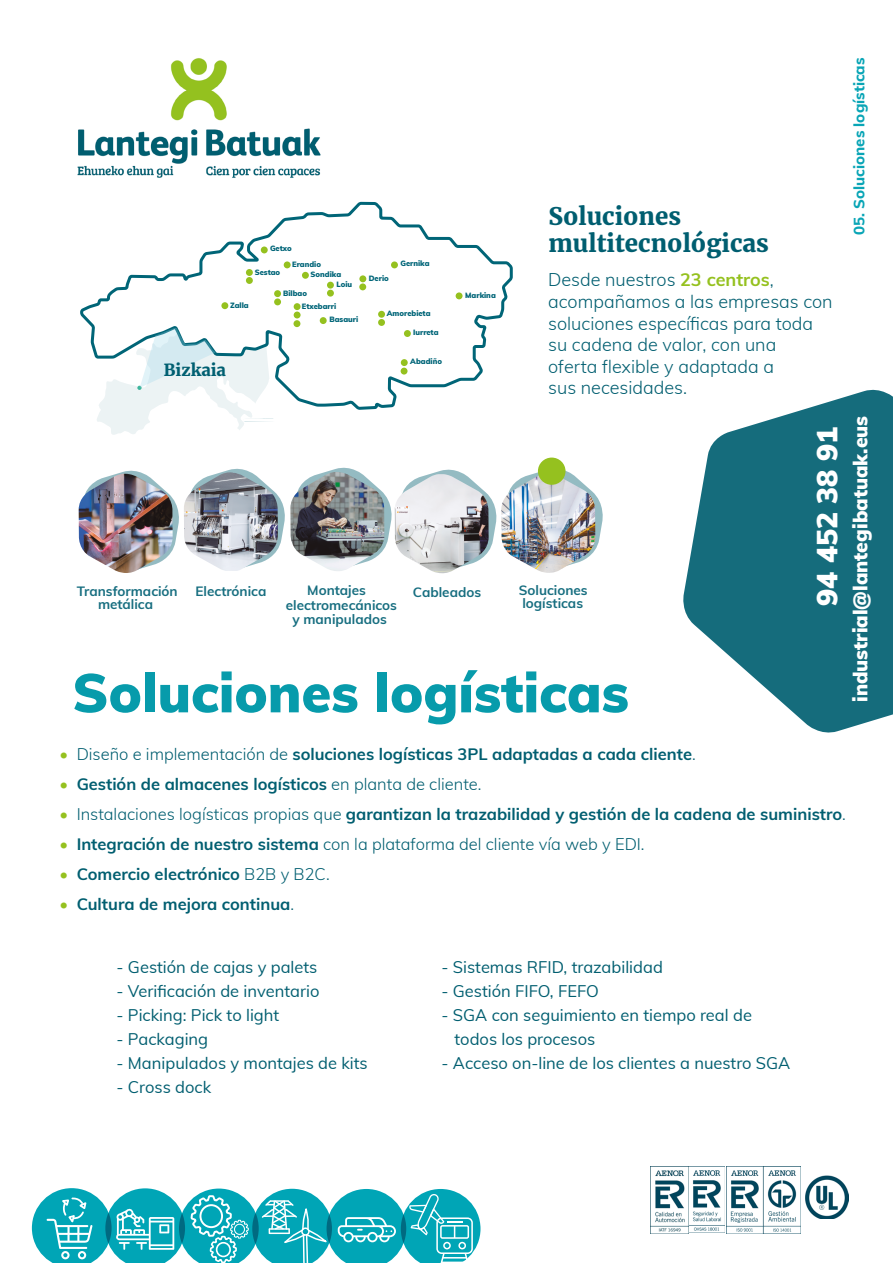
<style>
.page{position:relative;width:893px;height:1263px;background:#fff}
.page>*{position:absolute;margin:0;border:0;box-sizing:border-box;transform-origin:0 0}
.t1{font:900 54px "Muli";color:#079bab}
.t2{font:900 28.5px "Muli";color:#fff}
.t3{font:900 24px/27px "Merriweather";color:#005e70}
.t4{font:900 19.5px "Muli";color:#fff}
.t5{font:300 18px/21.6px "Muli";color:#005e70}
.t6{font:700 16.5px "Muli";color:#005e70}
.t7{font:16.5px/24px "Muli";color:#005e70}
.t8{font:300 16.5px "Muli";color:#005e70}
.t9{font:900 16.5px "Merriweather";color:#005f71}
.t10{font:800 15px "Muli";color:#09a5b6}
.t11{font:700 13.5px "Muli";color:#176e80}
.t12{font:900 7.5px "Muli";color:#006578}
.s1{font-weight:700;color:#95c11f}
.s2{font-weight:300;color:#95c11f}
.s3{font-weight:300}
.s4{color:#95c11f}
.s5{font-weight:700}
</style>
<div class="page">
<svg style="left:78px;top:464px;width:525px;height:86px"></svg>
<img style="left:650px;top:1167px;width:150px;height:66px">
<svg style="left:683px;top:389px;width:210px;height:344px;fill:#156c7c"></svg>
<svg style="left:79px;top:58px;width:436px;height:516px"></svg>
<div style="left:274px;top:290px;width:7px;height:7px;background:#95c11f;border-radius:50%"></div>
<div style="left:327px;top:290px;width:7px;height:7px;background:#95c11f;border-radius:50%"></div>
<div style="left:221px;top:302px;width:7px;height:7px;background:#95c11f;border-radius:50%"></div>
<div style="left:359px;top:283px;width:7px;height:7px;background:#95c11f;border-radius:3px"></div>
<div style="left:378px;top:311px;width:7px;height:7px;background:#95c11f;border-radius:3px"></div>
<div style="left:359px;top:275px;width:7px;height:7px;background:#95c11f;border-radius:3px"></div>
<div style="left:261px;top:246px;width:7px;height:7px;background:#95c11f;border-radius:50%"></div>
<div style="left:320px;top:317px;width:7px;height:7px;background:#95c11f;border-radius:50%"></div>
<div style="left:246px;top:269px;width:7px;height:7px;background:#95c11f;border-radius:50%"></div>
<div style="left:404px;top:330px;width:7px;height:7px;background:#95c11f;border-radius:50%"></div>
<div style="left:401px;top:359px;width:7px;height:7px;background:#95c11f;border-radius:50%"></div>
<div style="left:302px;top:272px;width:7px;height:7px;background:#95c11f;border-radius:50%"></div>
<div style="left:284px;top:261px;width:7px;height:7px;background:#95c11f;border-radius:3px"></div>
<div style="left:391px;top:261px;width:7px;height:7px;background:#95c11f;border-radius:50%"></div>
<div style="left:294px;top:303px;width:7px;height:7px;background:#95c11f;border-radius:50%"></div>
<div style="left:456px;top:292px;width:7px;height:7px;background:#95c11f;border-radius:50%"></div>
<div style="left:378px;top:319px;width:7px;height:7px;background:#95c11f;border-radius:3px"></div>
<div style="left:246px;top:277px;width:7px;height:7px;background:#95c11f;border-radius:50%"></div>
<div style="left:294px;top:312px;width:7px;height:6px;background:#95c11f;border-radius:50%"></div>
<div style="left:327px;top:282px;width:7px;height:7px;background:#95c11f;border-radius:50%"></div>
<div style="left:274px;top:298px;width:7px;height:7px;background:#95c11f;border-radius:50%"></div>
<div style="left:293px;top:320px;width:7px;height:7px;background:#95c11f;border-radius:50%"></div>
<div style="left:401px;top:368px;width:6px;height:7px;background:#95c11f;border-radius:50%"></div>
<hr style="left:243px;top:418px;width:40px;height:4px;background:#fff">
<svg style="left:96px;top:326px;width:173px;height:109px"></svg>
<img style="left:805px;top:1175px;width:44px;height:44px">
<svg style="left:32px;top:1188px;width:448px;height:75px"></svg>
<img style="left:184px;top:472px;width:94px;height:99px">
<img style="left:290px;top:472px;width:94px;height:99px">
<img style="left:501px;top:474px;width:94px;height:99px">
<div style="left:538px;top:458px;width:27px;height:27px;background:#95c11f;border-radius:50%"></div>
<img style="left:395px;top:474px;width:94px;height:99px">
<img style="left:79px;top:474px;width:94px;height:99px">
<p class="t12" style="left:270px;top:243px;width:23px">Getxo</p>
<p class="t12" style="left:255px;top:266px;width:27px">Sestao</p>
<p class="t12" style="left:292px;top:258px;width:30px">Erandio</p>
<p class="t12" style="left:311px;top:269px;width:32px">Sondika</p>
<p class="t12" style="left:336px;top:278px;width:17px">Loiu</p>
<p class="t12" style="left:230px;top:300px;width:20px">Zalla</p>
<p class="t9" style="left:164px;top:359px;width:64px">Bizkaia</p>
<p class="t12" style="left:283px;top:288px;width:25px">Bilbao</p>
<p class="t12" style="left:302px;top:300px;width:36px">Etxebarri</p>
<p class="t12" style="left:329px;top:314px;width:30px">Basauri</p>
<p class="t12" style="left:369px;top:273px;width:22px">Derio</p>
<p class="t12" style="left:400px;top:258px;width:31px">Gernika</p>
<p class="t12" style="left:387px;top:308px;width:45px">Amorebieta</p>
<p class="t12" style="left:413px;top:326px;width:27px">Iurreta</p>
<p class="t12" style="left:410px;top:356px;width:33px">Abadiño</p>
<p class="t12" style="left:465px;top:290px;width:32px">Markina</p>
<h3 class="t3" style="left:548px;top:202px;width:222px">Soluciones multitecnológicas</h3>
<p class="t5" style="left:548px;top:268px;width:286px">Desde nuestros <span class="s1">23 centros</span>, acompañamos a las empresas con soluciones específicas para toda su cadena de valor, con una<br>oferta flexible y adaptada a<br>sus necesidades.</p>
<p class="t10" style="left:848px;top:235px;width:179px;rotate:-90deg">05. Soluciones logísticas</p>
<p class="t11" style="left:77px;top:581px;width:102px">Transformación</p>
<p class="t11" style="left:196px;top:581px;width:72px">Electrónica</p>
<p class="t11" style="left:307px;top:580px;width:60px">Montajes</p>
<p class="t11" style="left:413px;top:582px;width:70px">Cableados</p>
<p class="t11" style="left:519px;top:580px;width:70px">Soluciones</p>
<p class="t11" style="left:522px;top:594px;width:62px">logísticas</p>
<p class="t11" style="left:98px;top:595px;width:57px">metálica</p>
<p class="t11" style="left:286px;top:595px;width:113px">electromecánicos</p>
<p class="t11" style="left:292px;top:609px;width:96px">y manipulados</p>
<h1 class="t1" style="left:72px;top:653px;width:558px">Soluciones logísticas</h1>
<h2 class="t2" style="left:806px;top:606px;width:180px;rotate:-90deg">94 452 38 91</h2>
<p class="t4" style="left:846px;top:702px;width:288px;rotate:-90deg">industrial@lantegibatuak.eus</p>
<p class="t6" style="left:60px;top:742px;width:638px"><span class="s2">•</span> <span class="s3">Diseño e implementación de</span> soluciones logísticas 3PL adaptadas a cada cliente<span class="s3">.</span></p>
<p class="t6" style="left:60px;top:772px;width:423px"><span class="s2">•</span> Gestión de almacenes logísticos <span class="s3">en planta de cliente.</span></p>
<p class="t6" style="left:60px;top:802px;width:788px"><span class="s2">•</span> <span class="s3">Instalaciones logísticas propias que</span> garantizan la trazabilidad y gestión de la cadena de suministro<span class="s3">.</span></p>
<p class="t8" style="left:60px;top:832px;width:587px"><span class="s4">•</span> <span class="s5">Integración de nuestro sistema</span> con la plataforma del cliente vía web y EDI.</p>
<p class="t6" style="left:60px;top:862px;width:272px"><span class="s2">•</span> Comercio electrónico <span class="s3">B2B y B2C.</span></p>
<p class="t6" style="left:60px;top:892px;width:236px"><span class="s2">•</span> Cultura de mejora continua<span class="s3">.</span></p>
<p class="t7" style="left:117px;top:954px;width:202px">- Gestión de cajas y palets</p>
<p class="t7" style="left:117px;top:978px;width:204px">- Verificación de inventario</p>
<p class="t7" style="left:117px;top:1002px;width:164px">- Picking: Pick to light</p>
<p class="t7" style="left:117px;top:1026px;width:93px">- Packaging</p>
<p class="t7" style="left:117px;top:1050px;width:253px">- Manipulados y montajes de kits</p>
<p class="t7" style="left:117px;top:1074px;width:96px">- Cross dock</p>
<p class="t7" style="left:441px;top:955px;width:223px">- Sistemas RFID, trazabilidad</p>
<p class="t7" style="left:441px;top:979px;width:159px">- Gestión FIFO, FEFO</p>
<p class="t7" style="left:454px;top:1003px;width:299px;text-indent:-13px">- SGA con seguimiento en tiempo real de todos los procesos</p>
<p class="t7" style="left:441px;top:1051px;width:350px">- Acceso on-line de los clientes a nuestro SGA</p>
</div>
